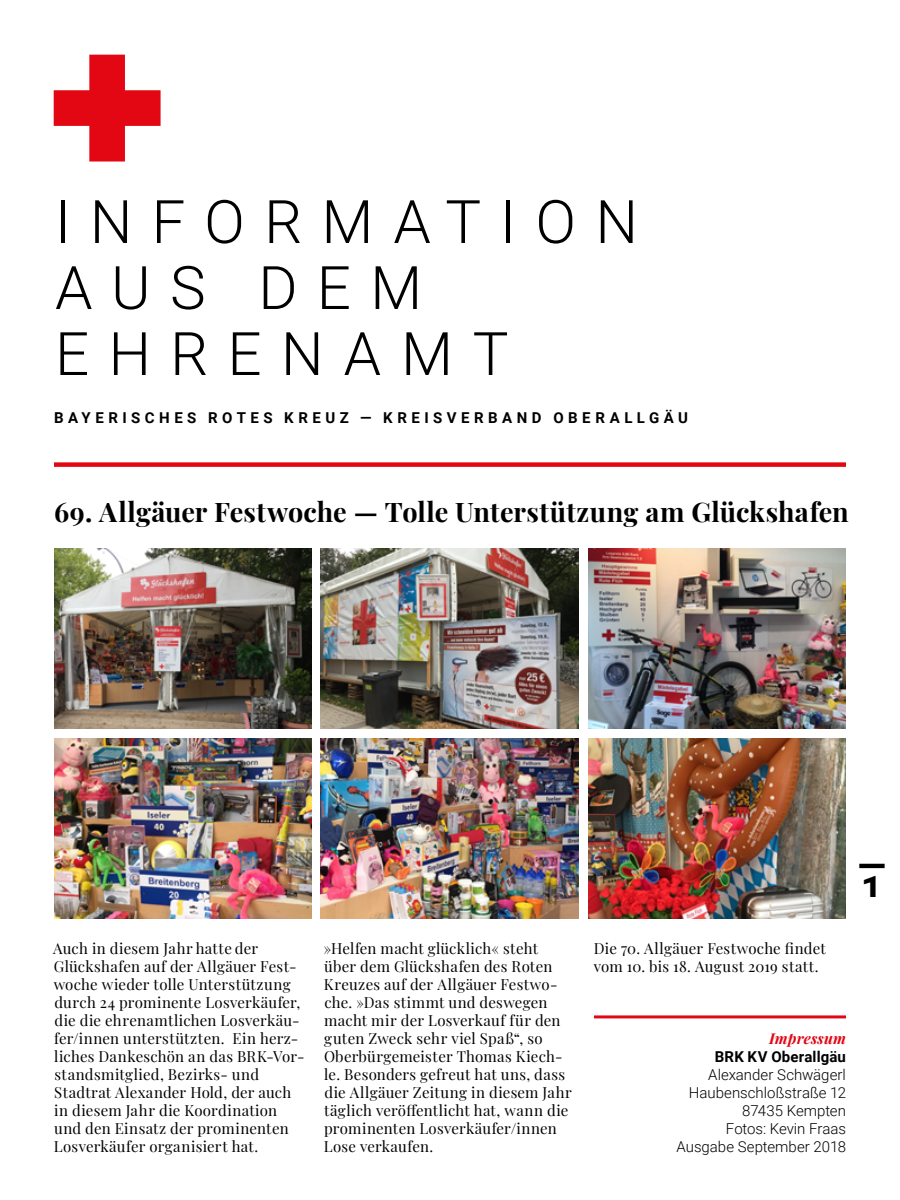
<style>
.page{position:relative;width:900px;height:1200px;background:#fff}
.page>*{position:absolute;margin:0;border:0;box-sizing:border-box;transform-origin:0 0}
.t1{font:300 60px/66px "Roboto";letter-spacing:.32em;color:#000}
.t2{font:700 37.5px "Roboto";color:#000}
.t3{font:700 27px "Playfair Display";letter-spacing:.005em;color:#000}
.t4{font:21.75px "Arial";letter-spacing:.02em;color:#000}
.t5{font:15px/18px "Playfair Display";letter-spacing:.015em;color:#000}
.t6{font:300 15px/18px "Roboto";color:#000;text-align:right}
.t7{font:700 15px "Roboto";letter-spacing:.295em;color:#000}
.t8{font:700 15px "Roboto";letter-spacing:.01em;color:#000}
.t9{font:italic 700 15px "Playfair Display";letter-spacing:.01em;color:#e30613}
</style>
<div class="page">
<svg style="left:54px;top:55px;width:107px;height:107px"></svg>
<div style="left:54px;top:462px;width:792px;height:5px;background:#e30613"></div>
<img style="left:54px;top:549px;width:258px;height:180px">
<img style="left:54px;top:738px;width:258px;height:180px">
<img style="left:321px;top:549px;width:258px;height:180px">
<img style="left:321px;top:738px;width:258px;height:180px">
<img style="left:588px;top:549px;width:258px;height:180px">
<img style="left:588px;top:738px;width:258px;height:180px">
<hr style="left:594px;top:1015px;width:252px;height:3px;background:#e30613">
<h3 class="t4" style="left:187px;top:188px;width:236px">Kreisverband Ostallgäu</h3>
<h1 class="t1" style="left:55px;top:186px;width:584px">INFORMATION<br>AUS DEM<br>EHRENAMT</h1>
<p class="t7" style="left:54px;top:407px;width:635px">BAYERISCHES ROTES KREUZ — KREISVERBAND OBERALLGÄU</p>
<h3 class="t3" style="left:54px;top:491px;width:796px">69. Allgäuer Festwoche — Tolle Unterstützung am Glückshafen</h3>
<p class="t5" style="left:53px;top:938px;width:253px">Auch in diesem Jahr hatte der Glückshafen auf der Allgäuer Fest&shy;woche wieder tolle Unterstützung durch 24 prominente Losverkäufer, die die ehrenamtlichen Losverkäu&shy;fer/innen unterstützten. Ein herz&shy;liches Dankeschön an das BRK-Vor&shy;standsmitglied, Bezirks- und Stadtrat Alexander Hold, der auch in diesem Jahr die Koordination und den Einsatz der prominenten Losverkäufer organisiert hat.</p>
<p class="t5" style="left:324px;top:938px;width:250px">»Helfen macht glücklich« steht über dem Glückshafen des Roten<br>Kreuzes auf der Allgäuer Festwo&shy;che. »Das stimmt und deswegen macht mir der Losverkauf für den guten Zweck sehr viel Spaß“, so<br>Oberbürgemeister Thomas Kiech&shy;le. Besonders gefreut hat uns, dass die Allgäuer Zeitung in diesem Jahr täglich veröffentlicht hat, wann die prominenten Losverkäufer/innen<br>Lose verkaufen.</p>
<p class="t5" style="left:594px;top:938px;width:234px">Die 70. Allgäuer Festwoche findet vom 10. bis 18. August 2019 statt.</p>
<h2 class="t2" style="left:858px;top:839px;width:30px">―</h2>
<h2 class="t2" style="left:862px;top:857px;width:22px">1</h2>
<p class="t9" style="left:769px;top:1026px;width:78px">Impressum</p>
<p class="t8" style="left:715px;top:1046px;width:133px">BRK KV Oberallgäu</p>
<p class="t6" style="left:676px;top:1065px;width:171px">Alexander Schwägerl<br>Haubenschloßstraße 12<br>87435 Kempten<br>Fotos: Kevin Fraas<br>Ausgabe September 2018</p>
</div>
